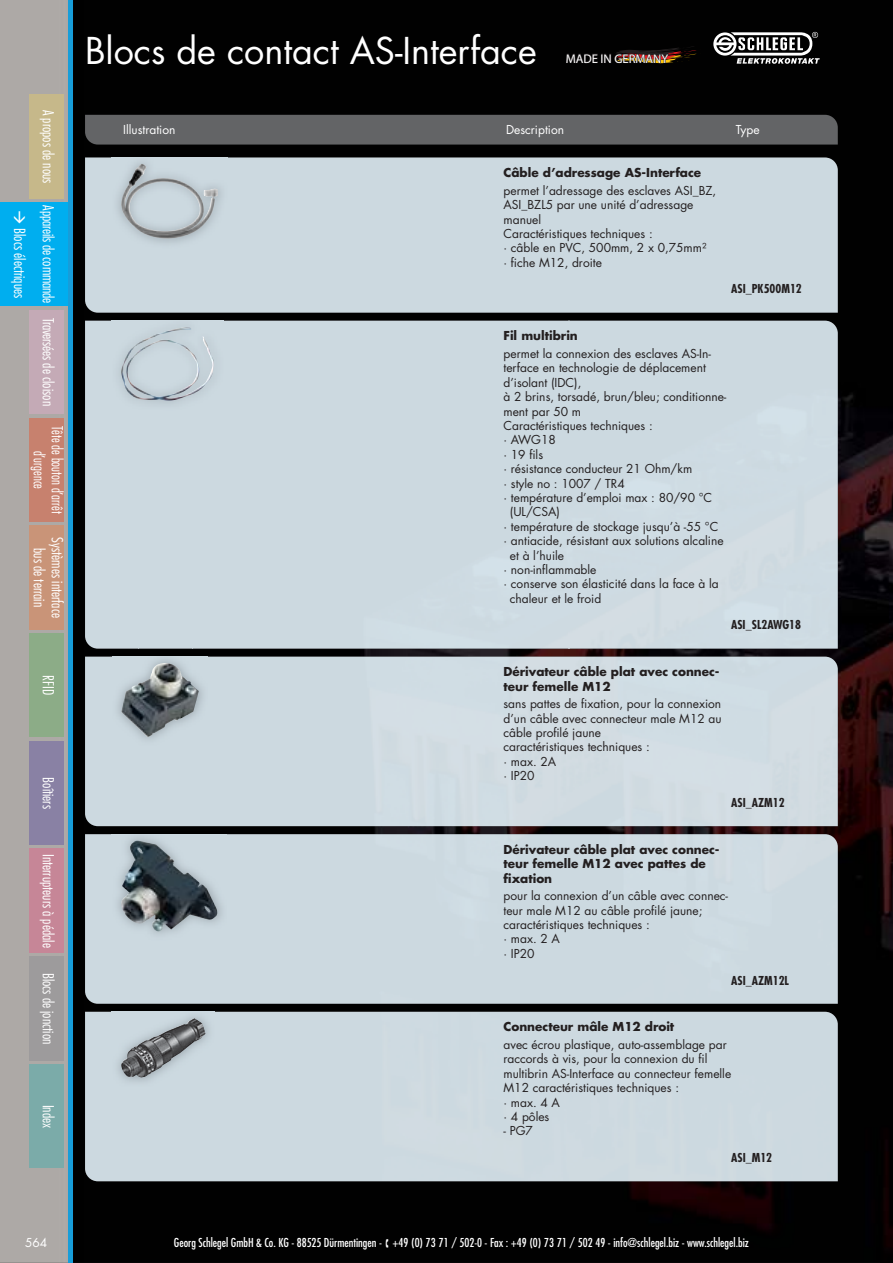
<style>
.page{position:relative;width:893px;height:1263px;background:#fff}
.page>*{position:absolute;margin:0;border:0;box-sizing:border-box;transform-origin:0 0}
.t1{font:36px "Futura Std";color:#fff}
.t2{font:300 condensed 15px/18px "Futura Std";color:#fff;text-align:center}
.t3{font:300 condensed 15px/18px "Futura Std";color:#fff;text-align:center;scale:.92 1}
.t4{font:12.6px "Myriad Pro";color:#fff}
.t5{font:12px/14.4px "Futura Std";color:#231f20}
.t6{font:700 12px/14.4px "Futura Std";color:#231f20}
.t7{font:condensed 12px "Futura Std";color:#fff}
.t8{font:700 condensed 12px "Futura Std";color:#231f20}
.t9{font:12px "Futura Std";color:#fff}
</style>
<div class="page">
<img style="left:0;top:0;width:893px;height:1263px">
<div style="left:0;top:202px;width:68px;height:104px;background:#00aeef"></div>
<div style="left:30px;top:957px;width:34px;height:103px;background:#9d9b9c"></div>
<div style="left:30px;top:741px;width:34px;height:104px;background:#8981a4"></div>
<div style="left:30px;top:1064px;width:34px;height:104px;background:#7baba9"></div>
<div style="left:30px;top:526px;width:34px;height:103px;background:#c99478"></div>
<div style="left:30px;top:310px;width:34px;height:104px;background:#c4aab6"></div>
<div style="left:30px;top:849px;width:34px;height:103px;background:#c68697"></div>
<div style="left:30px;top:418px;width:34px;height:104px;background:#c7816e"></div>
<hr style="left:68px;top:0;width:4px;height:1263px;background:#179dd9">
<div style="left:30px;top:95px;width:34px;height:103px;background:#c6b88a"></div>
<div style="left:30px;top:634px;width:34px;height:103px;background:#8cac87"></div>
<svg style="left:566px;top:46px;width:135px;height:21px;background:#1a100a"></svg>
<svg style="left:713px;top:32px;width:107px;height:32px"></svg>
<div style="left:85px;top:115px;width:753px;height:30px;background:#636466"></div>
<div style="left:85px;top:158px;width:753px;height:155px;background:#ccd9e0"></div>
<img style="left:112px;top:155px;width:115px;height:93px">
<img style="left:121px;top:164px;width:97px;height:75px">
<div style="left:85px;top:321px;width:53px;height:328px;background:#ccd9e0"></div>
<div style="left:193px;top:321px;width:645px;height:328px;background:#ccd9e0"></div>
<div style="left:138px;top:410px;width:55px;height:239px;background:#ccd9e0"></div>
<img style="left:112px;top:317px;width:111px;height:93px">
<img style="left:121px;top:327px;width:93px;height:74px">
<div style="left:85px;top:657px;width:753px;height:169px;background:#cfdbe1"></div>
<img style="left:112px;top:653px;width:96px;height:93px">
<img style="left:121px;top:663px;width:78px;height:74px">
<div style="left:85px;top:834px;width:753px;height:170px;background:#ccd9e0"></div>
<img style="left:112px;top:831px;width:115px;height:110px">
<img style="left:121px;top:841px;width:96px;height:91px">
<div style="left:85px;top:1012px;width:753px;height:169px;background:#ccd9e0"></div>
<img style="left:112px;top:1009px;width:102px;height:78px">
<img style="left:121px;top:1018px;width:84px;height:60px">
<p class="t2" style="left:57px;top:110px;width:75px;rotate:90deg">A propos de nous</p>
<p class="t2" style="left:62px;top:228px;width:77px;line-height:28.8px;text-align:left;text-indent:-23px;rotate:90deg">Appareils de commande<br>Blocs électriques</p>
<p class="t2" style="left:57px;top:318px;width:89px;rotate:90deg">Traversées de cloison</p>
<p class="t3" style="left:66px;top:426px;width:97px;rotate:90deg">Tête de bouton d’arrêt d’urgence</p>
<p class="t2" style="left:66px;top:537px;width:82px;rotate:90deg">Systèmes interface bus de terrain</p>
<p class="t2" style="left:57px;top:675px;width:21px;rotate:90deg">RFID</p>
<p class="t2" style="left:57px;top:777px;width:33px;rotate:90deg">Boîtiers</p>
<p class="t2" style="left:57px;top:854px;width:95px;rotate:90deg">Interrupteurs à pédale</p>
<p class="t2" style="left:57px;top:973px;width:73px;rotate:90deg">Blocs de jonction</p>
<p class="t2" style="left:57px;top:1105px;width:25px;rotate:90deg">Index</p>
<h1 class="t1" style="left:85px;top:34px;width:453px">Blocs de contact AS-Interface</h1>
<p class="t4" style="left:566px;top:54px;width:104px">MADE IN GERMANY</p>
<p class="t9" style="left:123px;top:124px;width:54px">Illustration</p>
<p class="t9" style="left:506px;top:124px;width:60px">Description</p>
<p class="t9" style="left:736px;top:124px;width:26px">Type</p>
<p class="t6" style="left:503px;top:166px;width:199px">Câble d’adressage AS-Interface</p>
<p class="t5" style="left:503px;top:184px;width:214px">permet l’adressage des esclaves ASI_BZ,<br>ASI_BZL5 par une unité d’adressage manuel<br>Caractéristiques techniques :<br>· câble en PVC, 500mm, 2 x 0,75mm²<br>· fiche M12, droite</p>
<p class="t8" style="left:731px;top:283px;width:72px">ASI_PK500M12</p>
<p class="t6" style="left:503px;top:330px;width:76px">Fil multibrin</p>
<p class="t5" style="left:503px;top:347px;width:209px">permet la connexion des esclaves AS-In-</p>
<p class="t5" style="left:503px;top:361px;width:204px">terface en technologie de déplacement</p>
<p class="t5" style="left:503px;top:376px;width:79px">d’isolant (IDC),</p>
<p class="t5" style="left:503px;top:390px;width:224px">à 2 brins, torsadé, brun/bleu; conditionne-</p>
<p class="t5" style="left:503px;top:405px;width:79px">ment par 50 m</p>
<p class="t5" style="left:503px;top:419px;width:151px">Caractéristiques techniques :</p>
<p class="t5" style="left:503px;top:433px;width:54px">· AWG18</p>
<p class="t5" style="left:503px;top:448px;width:41px">· 19 fils</p>
<p class="t5" style="left:503px;top:462px;width:190px">· résistance conducteur 21 Ohm/km</p>
<p class="t5" style="left:503px;top:477px;width:123px">· style no : 1007 / TR4</p>
<p class="t5" style="left:503px;top:491px;width:210px">· température d’emploi max : 80/90 °C</p>
<p class="t5" style="left:510px;top:505px;width:52px">(UL/CSA)</p>
<p class="t5" style="left:503px;top:520px;width:216px">· température de stockage jusqu’à -55 °C</p>
<p class="t5" style="left:503px;top:534px;width:222px">· antiacide, résistant aux solutions alcaline</p>
<p class="t5" style="left:510px;top:549px;width:56px">et à l’huile</p>
<p class="t5" style="left:503px;top:563px;width:94px">· non-inflammable</p>
<p class="t5" style="left:503px;top:577px;width:217px">· conserve son élasticité dans la face à la</p>
<p class="t5" style="left:510px;top:592px;width:93px">chaleur et le froid</p>
<p class="t8" style="left:731px;top:619px;width:72px">ASI_SL2AWG18</p>
<p class="t6" style="left:503px;top:666px;width:218px">Dérivateur câble plat avec connec&shy;teur femelle M12</p>
<p class="t5" style="left:503px;top:697px;width:220px">sans pattes de fixation, pour la connexion d’un câble avec connecteur male M12 au câble profilé jaune<br>caractéristiques techniques :<br>· max. 2A<br>· IP20</p>
<p class="t8" style="left:731px;top:797px;width:55px">ASI_AZM12</p>
<p class="t6" style="left:503px;top:843px;width:218px">Dérivateur câble plat avec connec&shy;teur femelle M12 avec pattes de fixation</p>
<p class="t5" style="left:503px;top:889px;width:226px">pour la connexion d’un câble avec connec&shy;teur male M12 au câble profilé jaune; caractéristiques techniques :<br>· max. 2 A<br>· IP20</p>
<p class="t8" style="left:731px;top:975px;width:60px">ASI_AZM12L</p>
<p class="t6" style="left:503px;top:1021px;width:172px">Connecteur mâle M12 droit</p>
<p class="t5" style="left:503px;top:1038px;width:229px">avec écrou plastique, auto-assemblage par raccords à vis, pour la connexion du fil multibrin AS-Interface au connecteur femelle<br>M12 caractéristiques techniques :<br>· max. 4 A<br>· 4 pôles</p>
<p class="t5" style="left:503px;top:1125px;width:31px">- PG7</p>
<p class="t8" style="left:731px;top:1152px;width:43px">ASI_M12</p>
<p class="t9" style="left:25px;top:1237px;width:24px">564</p>
<p class="t7" style="left:174px;top:1237px;width:576px">Georg Schlegel GmbH &amp; Co. KG - 88525 Dürmentingen - ▪ +49 (0) 73 71 / 502-0 - Fax : +49 (0) 73 71 / 502 49 - info@schlegel.biz - www.schlegel.biz</p>
</div>
